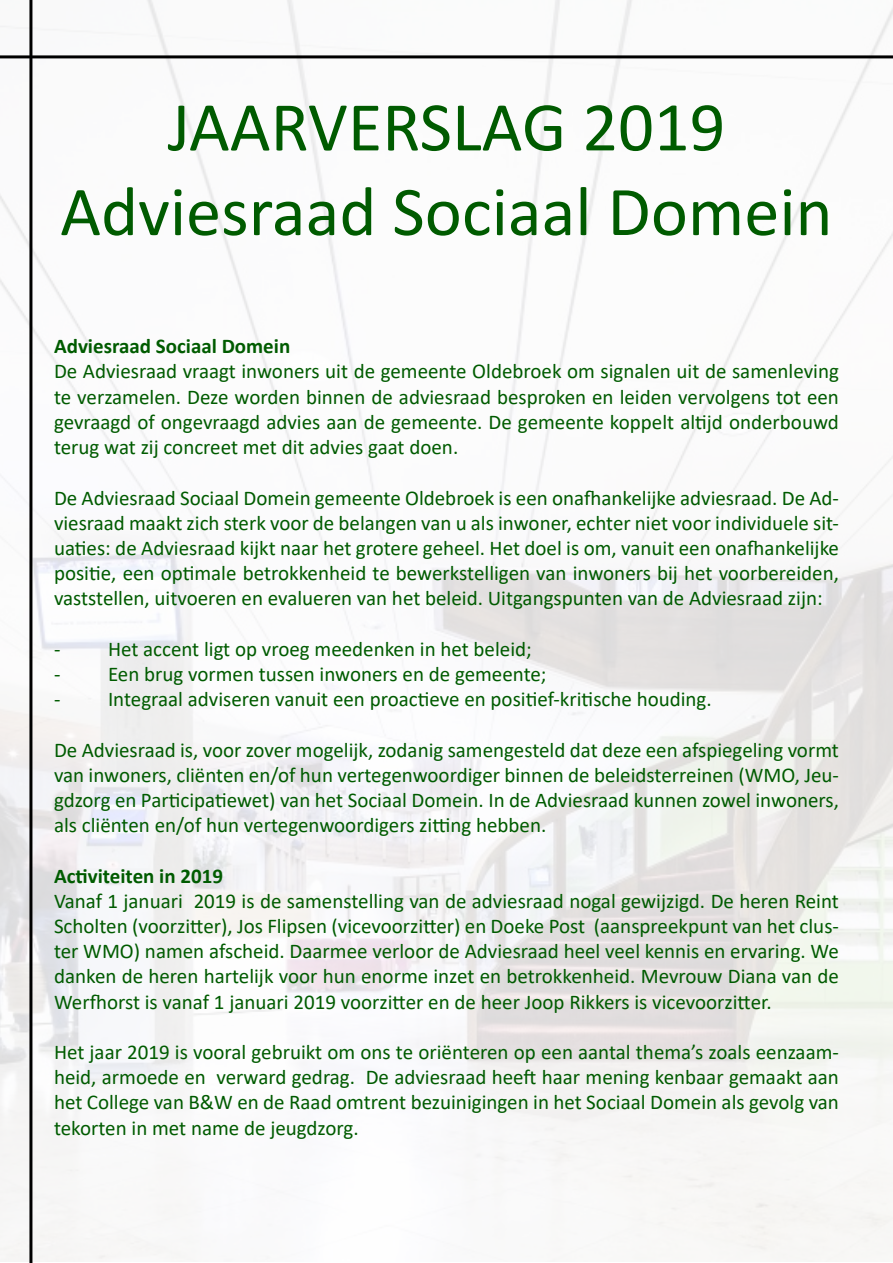
<style>
.page{position:relative;width:893px;height:1263px;background:#fff}
.page>*{position:absolute;margin:0;border:0;box-sizing:border-box;transform-origin:0 0}
.t1{font:70.5px "Calibri";color:#005b00}
.t2{font:21px/25.2px "Calibri";color:#005b00;text-align:justify}
.t3{font:700 21px "Calibri";color:#005b00}
</style>
<div class="page">
<img style="left:0;top:0;width:893px;height:1261px">
<hr style="left:29px;top:0;width:3px;height:1263px;background:#000">
<hr style="left:0;top:55px;width:893px;height:3px;background:#000">
<p class="t1" style="left:168px;top:78px;width:559px">JAARVERSLAG 2019</p>
<p class="t1" style="left:60px;top:163px;width:774px">Adviesraad Sociaal Domein</p>
<p class="t3" style="left:54px;top:331px;width:238px">Adviesraad Sociaal Domein</p>
<p class="t2" style="left:54px;top:358px;width:786px">De Adviesraad vraagt inwoners uit de gemeente Oldebroek om signalen uit de samenleving te verzamelen. Deze worden binnen de adviesraad besproken en leiden vervolgens tot een gevraagd of ongevraagd advies aan de gemeente. De gemeente koppelt altijd onderbouwd terug wat zij concreet met dit advies gaat doen.</p>
<p class="t2" style="left:54px;top:484px;width:786px">De Adviesraad Sociaal Domein gemeente Oldebroek is een onafhankelijke adviesraad. De Ad&shy;viesraad maakt zich sterk voor de belangen van u als inwoner, echter niet voor individuele sit&shy;uaties: de Adviesraad kijkt naar het grotere geheel. Het doel is om, vanuit een onafhankelijke positie, een optimale betrokkenheid te bewerkstelligen van inwoners bij het voorbereiden, vaststellen, uitvoeren en evalueren van het beleid. Uitgangspunten van de Adviesraad zijn:</p>
<p class="t2" style="left:54px;top:636px;width:479px">- Het accent ligt op vroeg meedenken in het beleid;</p>
<p class="t2" style="left:54px;top:661px;width:494px">- Een brug vormen tussen inwoners en de gemeente;</p>
<p class="t2" style="left:54px;top:686px;width:659px">- Integraal adviseren vanuit een proactieve en positief-kritische houding.</p>
<p class="t2" style="left:54px;top:736px;width:786px">De Adviesraad is, voor zover mogelijk, zodanig samengesteld dat deze een afspiegeling vormt van inwoners, cliënten en/of hun vertegenwoordiger binnen de beleidsterreinen (WMO, Jeu&shy;gdzorg en Participatiewet) van het Sociaal Domein. In de Adviesraad kunnen zowel inwoners, als cliënten en/of hun vertegenwoordigers zitting hebben.</p>
<p class="t3" style="left:54px;top:861px;width:171px">Activiteiten in 2019</p>
<p class="t2" style="left:54px;top:888px;width:786px">Vanaf 1 januari 2019 is de samenstelling van de adviesraad nogal gewijzigd. De heren Reint Scholten (voorzitter), Jos Flipsen (vicevoorzitter) en Doeke Post (aanspreekpunt van het clus&shy;ter WMO) namen afscheid. Daarmee verloor de Adviesraad heel veel kennis en ervaring. We danken de heren hartelijk voor hun enorme inzet en betrokkenheid. Mevrouw Diana van de Werfhorst is vanaf 1 januari 2019 voorzitter en de heer Joop Rikkers is vicevoorzitter.</p>
<p class="t2" style="left:54px;top:1039px;width:786px">Het jaar 2019 is vooral gebruikt om ons te oriënteren op een aantal thema’s zoals eenzaam&shy;heid, armoede en verward gedrag. De adviesraad heeft haar mening kenbaar gemaakt aan het College van B&amp;W en de Raad omtrent bezuinigingen in het Sociaal Domein als gevolg van tekorten in met name de jeugdzorg.</p>
</div>
